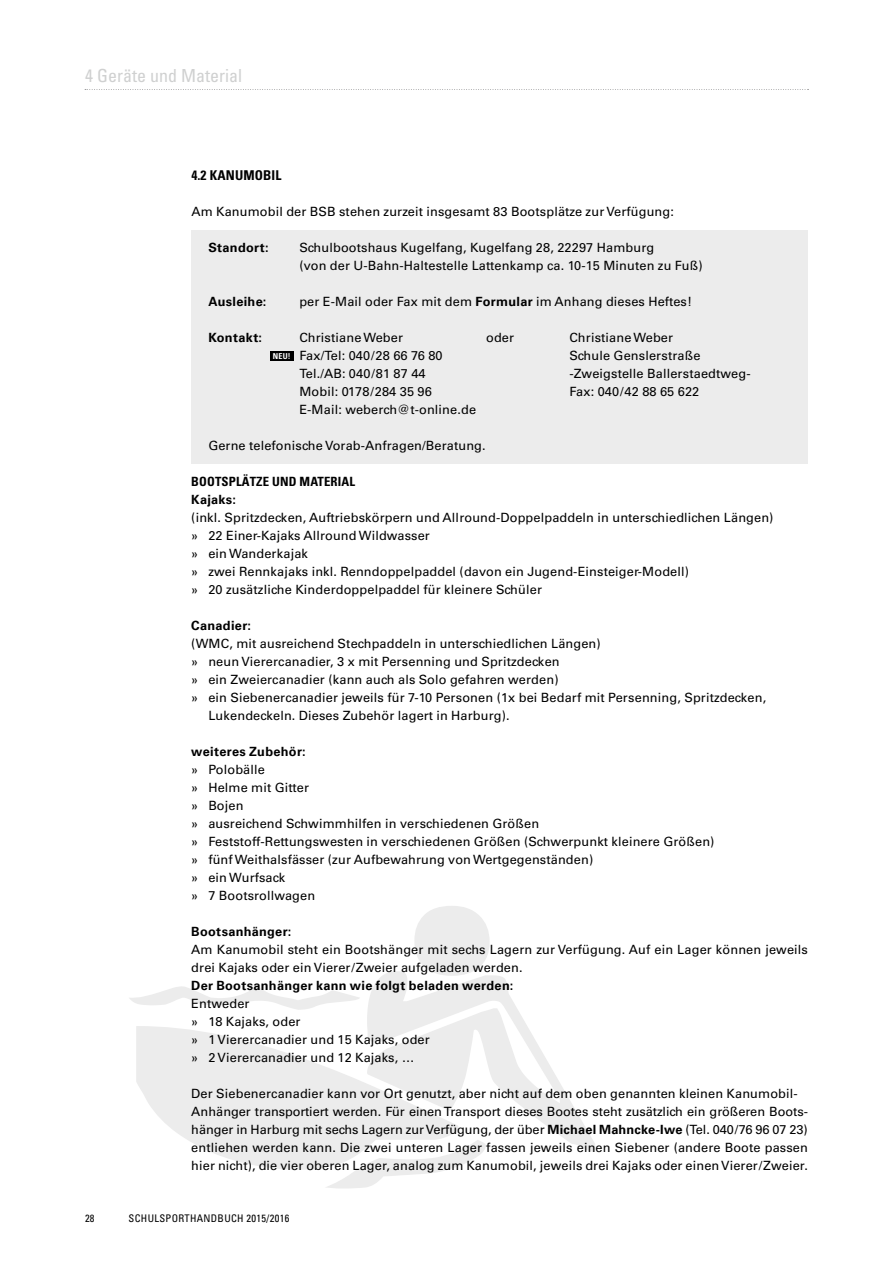
<style>
.page{position:relative;width:893px;height:1263px;background:#fff}
.page>*{position:absolute;margin:0;border:0;box-sizing:border-box;transform-origin:0 0}
.t1{font:condensed 18px "Univers LT";color:#cfd0d0}
.t2{font:700 condensed 13.5px "Univers LT";letter-spacing:.01em;color:#000}
.t3{font:12.75px/18px "Univers LT Std";letter-spacing:.01em;color:#000}
.t4{font:700 12.75px "Univers LT";letter-spacing:.025em;color:#000}
.t5{font:700 condensed 12.75px "Univers LT";letter-spacing:.01em;color:#000}
.t6{font:condensed 10.5px "Univers LT";letter-spacing:.03em;color:#000}
.t7{font:700 condensed 8.1px "Univers LT";color:#fff}
.s1{font-family:"Univers LT";font-weight:700}
</style>
<div class="page">
<svg style="left:85px;top:89px;width:723px;height:1px"></svg>
<div style="left:191px;top:230px;width:617px;height:234px;background:#ececec"></div>
<div style="left:270px;top:351px;width:23px;height:9px;background:#000"></div>
<h1 class="t1" style="left:85px;top:65px;width:158px">4 Geräte und Material</h1>
<p class="t2" style="left:191px;top:167px;width:92px">4.2 KANUMOBIL</p>
<p class="t3" style="left:191px;top:203px;width:484px">Am Kanumobil der BSB stehen zurzeit insgesamt 83 Bootsplätze zur Verfügung:</p>
<p class="t4" style="left:208px;top:240px;width:62px">Standort:</p>
<p class="t3" style="left:299px;top:239px;width:405px">Schulbootshaus Kugelfang, Kugelfang 28, 22297 Hamburg<br>(von der U-Bahn-Haltestelle Lattenkamp ca. 10-15 Minuten zu Fuß)</p>
<p class="t4" style="left:208px;top:294px;width:60px">Ausleihe:</p>
<p class="t3" style="left:299px;top:293px;width:394px">per E-Mail oder Fax mit dem <span class="s1">Formular</span> im Anhang dieses Heftes!</p>
<p class="t4" style="left:208px;top:330px;width:55px">Kontakt:</p>
<p class="t3" style="left:299px;top:329px;width:105px">Christiane Weber</p>
<p class="t3" style="left:486px;top:329px;width:30px">oder</p>
<p class="t3" style="left:569px;top:329px;width:105px">Christiane Weber</p>
<p class="t3" style="left:299px;top:347px;width:145px">Fax/Tel: 040/28 66 76 80</p>
<p class="t3" style="left:569px;top:347px;width:133px">Schule Genslerstraße</p>
<p class="t3" style="left:299px;top:365px;width:128px">Tel./AB: 040/81 87 44</p>
<p class="t3" style="left:569px;top:365px;width:183px">-Zweigstelle Ballerstaedtweg-</p>
<p class="t3" style="left:299px;top:383px;width:134px">Mobil: 0178/284 35 96</p>
<p class="t3" style="left:569px;top:383px;width:131px">Fax: 040/42 88 65 622</p>
<p class="t3" style="left:299px;top:401px;width:178px">E-Mail: weberch@t-online.de</p>
<p class="t3" style="left:208px;top:437px;width:279px">Gerne telefonische Vorab-Anfragen/Beratung.</p>
<p class="t5" style="left:191px;top:474px;width:165px">BOOTSPLÄTZE UND MATERIAL</p>
<p class="t4" style="left:191px;top:492px;width:46px">Kajaks:</p>
<p class="t3" style="left:191px;top:509px;width:584px">(inkl. Spritzdecken, Auftriebskörpern und Allround-Doppelpaddeln in unterschiedlichen Längen) » 22 Einer-Kajaks Allround Wildwasser<br>» ein Wanderkajak<br>» zwei Rennkajaks inkl. Renndoppelpaddel (davon ein Jugend-Einsteiger-Modell)<br>» 20 zusätzliche Kinderdoppelpaddel für kleinere Schüler</p>
<p class="t4" style="left:191px;top:618px;width:61px">Canadier:</p>
<p class="t3" style="left:191px;top:635px;width:411px">(WMC, mit ausreichend Stechpaddeln in unterschiedlichen Längen)</p>
<p class="t3" style="left:191px;top:653px;width:370px">» neun Vierercanadier, 3 x mit Persenning und Spritzdecken</p>
<p class="t3" style="left:191px;top:671px;width:369px">» ein Zweiercanadier (kann auch als Solo gefahren werden)</p>
<p class="t3" style="left:191px;top:689px;width:576px">» ein Siebenercanadier jeweils für 7-10 Personen (1x bei Bedarf mit Persenning, Spritzdecken,</p>
<p class="t3" style="left:208px;top:707px;width:303px">Lukendeckeln. Dieses Zubehör lagert in Harburg).</p>
<p class="t4" style="left:191px;top:744px;width:116px">weiteres Zubehör:</p>
<p class="t3" style="left:191px;top:761px;width:525px">» Polobälle<br>» Helme mit Gitter<br>» Bojen<br>» ausreichend Schwimmhilfen in verschiedenen Größen<br>» Feststoff-Rettungswesten in verschiedenen Größen (Schwerpunkt kleinere Größen) » fünf Weithalsfässer (zur Aufbewahrung von Wertgegenständen)<br>» ein Wurfsack<br>» 7 Bootsrollwagen</p>
<p class="t4" style="left:191px;top:924px;width:102px">Bootsanhänger:</p>
<p class="t3" style="left:191px;top:941px;width:618px">Am Kanumobil steht ein Bootshänger mit sechs Lagern zur Verfügung. Auf ein Lager können jeweils drei Kajaks oder ein Vierer/Zweier aufgeladen werden.</p>
<p class="t4" style="left:191px;top:978px;width:324px">Der Bootsanhänger kann wie folgt beladen werden:</p>
<p class="t3" style="left:191px;top:995px;width:240px">Entweder<br>» 18 Kajaks, oder<br>» 1 Vierercanadier und 15 Kajaks, oder » 2 Vierercanadier und 12 Kajaks, …</p>
<p class="t3" style="left:191px;top:1085px;width:618px">Der Siebenercanadier kann vor Ort genutzt, aber nicht auf dem oben genannten kleinen Kanumobil-Anhänger transportiert werden. Für einen Transport dieses Bootes steht zusätzlich ein größeren Boots&shy;hänger in Harburg mit sechs Lagern zur Verfügung, der über <span class="s1">Michael Mahncke-Iwe</span> (Tel. 040/76 96 07 23) entliehen werden kann. Die zwei unteren Lager fassen jeweils einen Siebener (andere Boote passen hier nicht), die vier oberen Lager, analog zum Kanumobil, jeweils drei Kajaks oder einen Vierer/Zweier.</p>
<p class="t7" style="left:273px;top:351px;width:6px">NEU</p>
<p class="t7" style="left:288px;top:351px;width:4px">!</p>
<p class="t6" style="left:85px;top:1212px;width:11px">28</p>
<p class="t6" style="left:129px;top:1212px;width:162px">Schulsporthandbuch 2015/2016</p>
</div>
